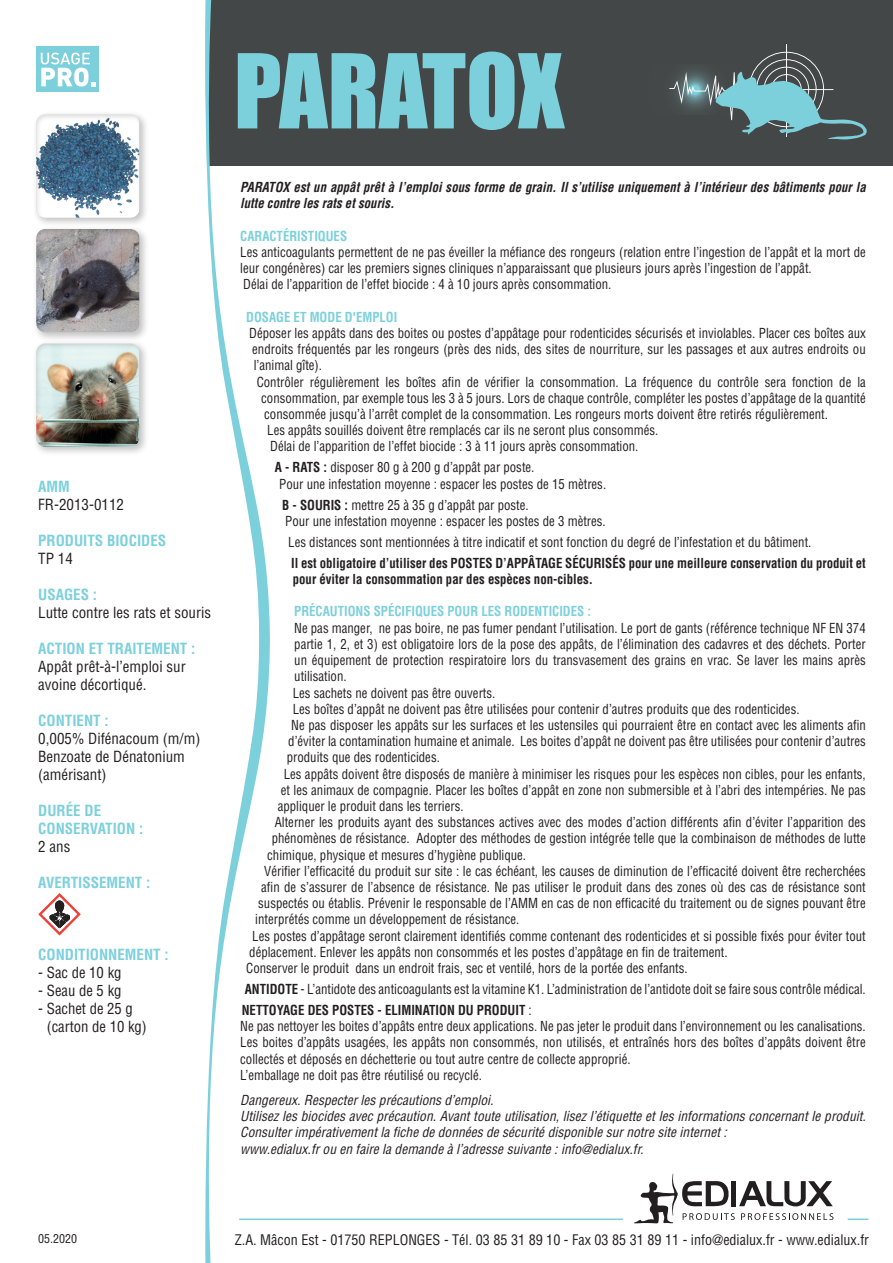
<style>
.page{position:relative;width:893px;height:1263px;background:#fff}
.page>*{position:absolute;margin:0;border:0;box-sizing:border-box;transform-origin:0 0}
.t1{font:95.25px "Impact";color:#7cd0dc}
.t2{font:condensed 15px/18px "Helvetica";color:#231f20}
.t3{font:700 condensed 15px/18px "Helvetica";color:#7cd0dc}
.t4{font:condensed 14.25px "Helvetica";color:#231f20}
.t5{font:condensed 13.5px/16.2px "Helvetica";color:#231f20;scale:.95 1}
.t6{font:italic condensed 13.5px/16.2px "Helvetica";color:#231f20}
.t7{font:700 condensed 13.5px/16.2px "Helvetica";color:#231f20;scale:.95 1}
.t8{font:italic 700 condensed 13.5px/16.2px "Helvetica";color:#231f20;scale:.95 1}
.t9{font:700 condensed 13.5px "Helvetica";color:#7cd0dc;scale:.95 1}
.t10{font:condensed 12px "Helvetica";color:#231f20}
.s1{font-weight:700}
</style>
<div class="page">
<div style="left:207px;top:0;width:686px;height:165px;background:#444747"></div>
<svg style="left:205px;top:0;width:65px;height:1263px"></svg>
<hr style="left:786px;top:45px;width:1px;height:92px;background:#fff">
<div style="left:32px;top:111px;width:117px;height:116px;background:#231f20;opacity:.27"></div>
<div style="left:35px;top:112px;width:105px;height:106px;background:#231f20;opacity:.17"></div>
<div style="left:32px;top:340px;width:117px;height:116px;background:#231f20;opacity:.27"></div>
<div style="left:35px;top:341px;width:105px;height:106px;background:#231f20;opacity:.17"></div>
<svg style="left:669px;top:52px;width:198px;height:87px"></svg>
<div style="left:32px;top:225px;width:117px;height:117px;background:#231f20;opacity:.27"></div>
<div style="left:35px;top:226px;width:105px;height:107px;background:#231f20;opacity:.17"></div>
<svg style="left:38px;top:893px;width:43px;height:42px"></svg>
<div style="left:36px;top:46px;width:62px;height:46px;background:#7cd0dc"></div>
<svg style="left:41px;top:53px;width:55px;height:34px"></svg>
<svg style="left:634px;top:1174px;width:199px;height:49px"></svg>
<hr style="left:239px;top:1218px;width:384px;height:2px;background:#7cd0dc">
<hr style="left:848px;top:1218px;width:20px;height:2px;background:#7cd0dc">
<p class="t3" style="left:38px;top:478px;width:33px">AMM</p>
<p class="t2" style="left:38px;top:496px;width:87px">FR-2013-0112</p>
<p class="t3" style="left:38px;top:532px;width:129px">PRODUITS BIOCIDES</p>
<p class="t2" style="left:38px;top:550px;width:36px">TP 14</p>
<p class="t3" style="left:38px;top:586px;width:60px">USAGES :</p>
<p class="t2" style="left:38px;top:604px;width:174px">Lutte contre les rats et souris</p>
<p class="t3" style="left:38px;top:640px;width:159px">ACTION ET TRAITEMENT :</p>
<p class="t2" style="left:38px;top:658px;width:149px">Appât prêt-à-l’emploi sur avoine décortiqué.</p>
<p class="t3" style="left:38px;top:712px;width:72px">CONTIENT :</p>
<p class="t2" style="left:38px;top:730px;width:164px">0,005% Difénacoum (m/m)<br>Benzoate de Dénatonium (amérisant)</p>
<p class="t3" style="left:38px;top:802px;width:106px">DURÉE DE<br>CONSERVATION :</p>
<p class="t2" style="left:38px;top:838px;width:34px">2 ans</p>
<p class="t3" style="left:38px;top:874px;width:114px">AVERTISSEMENT :</p>
<p class="t3" style="left:38px;top:946px;width:132px">CONDITIONNEMENT :</p>
<p class="t2" style="left:38px;top:964px;width:85px">- Sac de 10 kg</p>
<p class="t2" style="left:38px;top:982px;width:85px">- Seau de 5 kg</p>
<p class="t2" style="left:47px;top:1000px;width:102px;text-indent:-9px">- Sachet de 25 g (carton de 10 kg)</p>
<h1 class="t1" style="left:234px;top:17px;width:331px">PARATOX</h1>
<p class="t8" style="left:240px;top:179px;width:660px">PARATOX est un appât prêt à l’emploi sous forme de grain. Il s’utilise uniquement à l’intérieur des bâtiments pour la lutte contre les rats et souris.</p>
<p class="t9" style="left:240px;top:228px;width:114px">CARACTÉRISTIQUES</p>
<p class="t5" style="left:240px;top:244px;width:660px">Les anticoagulants permettent de ne pas éveiller la méfiance des rongeurs (relation entre l’ingestion de l’appât et la mort de leur congénères) car les premiers signes cliniques n’apparaissant que plusieurs jours après l’ingestion de l’appât.<br>Délai de l’apparition de l’effet biocide : 4 à 10 jours après consommation.</p>
<p class="t9" style="left:246px;top:309px;width:161px">DOSAGE ET MODE D'EMPLOI</p>
<p class="t5" style="left:249px;top:325px;width:650px">Déposer les appâts dans des boites ou postes d’appâtage pour rodenticides sécurisés et inviolables. Placer ces boîtes aux</p>
<p class="t5" style="left:252px;top:341px;width:647px">endroits fréquentés par les rongeurs (près des nids, des sites de nourriture, sur les passages et aux autres endroits ou</p>
<p class="t5" style="left:254px;top:357px;width:73px">l’animal gîte).</p>
<p class="t5" style="left:257px;top:373px;width:643px">Contrôler régulièrement les boîtes afin de vérifier la consommation. La fréquence du contrôle sera fonction de la</p>
<p class="t5" style="left:261px;top:390px;width:638px">consommation, par exemple tous les 3 à 5 jours. Lors de chaque contrôle, compléter les postes d’appâtage de la quantité</p>
<p class="t5" style="left:264px;top:406px;width:595px">consommée jusqu’à l’arrêt complet de la consommation. Les rongeurs morts doivent être retirés régulièrement.</p>
<p class="t5" style="left:267px;top:422px;width:413px">Les appâts souillés doivent être remplacés car ils ne seront plus consommés.</p>
<p class="t5" style="left:270px;top:438px;width:389px">Délai de l’apparition de l’effet biocide : 3 à 11 jours après consommation.</p>
<p class="t5" style="left:279px;top:459px;width:346px;text-indent:-5px"><span class="s1">A - RATS :</span> disposer 80 g à 200 g d’appât par poste.<br>Pour une infestation moyenne : espacer les postes de 15 mètres.</p>
<p class="t5" style="left:282px;top:496px;width:342px"><span class="s1">B - SOURIS :</span> mettre 25 à 35 g d’appât par poste.<br>Pour une infestation moyenne : espacer les postes de 3 mètres.</p>
<p class="t5" style="left:288px;top:534px;width:552px">Les distances sont mentionnées à titre indicatif et sont fonction du degré de l’infestation et du bâtiment.</p>
<p class="t7" style="left:291px;top:555px;width:606px">Il est obligatoire d’utiliser des POSTES D’APPÂTAGE SÉCURISÉS pour une meilleure conservation du produit et pour éviter la consommation par des espèces non-cibles.</p>
<p class="t9" style="left:294px;top:603px;width:314px">PRÉCAUTIONS SPÉCIFIQUES POUR LES RODENTICIDES :</p>
<p class="t5" style="left:294px;top:619px;width:603px">Ne pas manger, ne pas boire, ne pas fumer pendant l’utilisation. Le port de gants (référence technique NF EN 374</p>
<p class="t5" style="left:294px;top:636px;width:603px">partie 1, 2, et 3) est obligatoire lors de la pose des appâts, de l’élimination des cadavres et des déchets. Porter</p>
<p class="t5" style="left:294px;top:652px;width:603px">un équipement de protection respiratoire lors du transvasement des grains en vrac. Se laver les mains après</p>
<p class="t5" style="left:294px;top:668px;width:57px">utilisation.</p>
<p class="t5" style="left:293px;top:684px;width:215px">Les sachets ne doivent pas être ouverts.</p>
<p class="t5" style="left:293px;top:700px;width:535px">Les boîtes d’appât ne doivent pas être utilisées pour contenir d’autres produits que des rodenticides.</p>
<p class="t5" style="left:291px;top:717px;width:606px">Ne pas disposer les appâts sur les surfaces et les ustensiles qui pourraient être en contact avec les aliments afin</p>
<p class="t5" style="left:288px;top:733px;width:609px">d’éviter la contamination humaine et animale. Les boites d’appât ne doivent pas être utilisées pour contenir d’autres</p>
<p class="t5" style="left:287px;top:749px;width:163px">produits que des rodenticides.</p>
<p class="t5" style="left:284px;top:765px;width:614px">Les appâts doivent être disposés de manière à minimiser les risques pour les espèces non cibles, pour les enfants,</p>
<p class="t5" style="left:281px;top:781px;width:617px">et les animaux de compagnie. Placer les boîtes d’appât en zone non submersible et à l’abri des intempéries. Ne pas</p>
<p class="t5" style="left:278px;top:798px;width:197px">appliquer le produit dans les terriers.</p>
<p class="t5" style="left:275px;top:814px;width:624px">Alterner les produits ayant des substances actives avec des modes d’action différents afin d’éviter l’apparition des</p>
<p class="t5" style="left:272px;top:830px;width:627px">phénomènes de résistance. Adopter des méthodes de gestion intégrée telle que la combinaison de méthodes de lutte</p>
<p class="t5" style="left:267px;top:846px;width:274px">chimique, physique et mesures d’hygiène publique.</p>
<p class="t5" style="left:264px;top:862px;width:635px">Vérifier l’efficacité du produit sur site : le cas échéant, les causes de diminution de l’efficacité doivent être recherchées</p>
<p class="t5" style="left:261px;top:879px;width:638px">afin de s’assurer de l’absence de résistance. Ne pas utiliser le produit dans des zones où des cas de résistance sont</p>
<p class="t5" style="left:258px;top:895px;width:641px">suspectés ou établis. Prévenir le responsable de l’AMM en cas de non efficacité du traitement ou de signes pouvant être</p>
<p class="t5" style="left:255px;top:911px;width:280px">interprétés comme un développement de résistance.</p>
<p class="t5" style="left:252px;top:927px;width:647px">Les postes d’appâtage seront clairement identifiés comme contenant des rodenticides et si possible fixés pour éviter tout</p>
<p class="t5" style="left:249px;top:943px;width:505px">déplacement. Enlever les appâts non consommés et les postes d’appâtage en fin de traitement.</p>
<p class="t5" style="left:246px;top:960px;width:466px">Conserver le produit dans un endroit frais, sec et ventilé, hors de la portée des enfants.</p>
<p class="t5" style="left:242px;top:978px;width:658px;line-height:21px"><span class="s1">ANTIDOTE</span> - L’antidote des anticoagulants est la vitamine K1. L’administration de l’antidote doit se faire sous contrôle médical.<br><span class="s1">NETTOYAGE DES POSTES - ELIMINATION DU PRODUIT</span> :</p>
<p class="t5" style="left:240px;top:1018px;width:660px">Ne pas nettoyer les boites d’appâts entre deux applications. Ne pas jeter le produit dans l’environnement ou les canalisations.<br>Les boites d’appâts usagées, les appâts non consommés, non utilisés, et entraînés hors des boîtes d’appâts doivent être collectés et déposés en déchetterie ou tout autre centre de collecte approprié.<br>L’emballage ne doit pas être réutilisé ou recyclé.</p>
<p class="t6" style="left:240px;top:1092px;width:627px">Dangereux. Respecter les précautions d’emploi.<br>Utilisez les biocides avec précaution. Avant toute utilisation, lisez l’étiquette et les informations concernant le produit.<br>Consulter impérativement la fiche de données de sécurité disponible sur notre site internet :<br>www.edialux.fr ou en faire la demande à l’adresse suivante : info@edialux.fr.</p>
<p class="t10" style="left:38px;top:1231px;width:41px">05.2020</p>
<p class="t4" style="left:235px;top:1231px;width:636px">Z.A. Mâcon Est - 01750 REPLONGES - Tél. 03 85 31 89 10 - Fax 03 85 31 89 11 - info@edialux.fr - www.edialux.fr</p>
</div>
